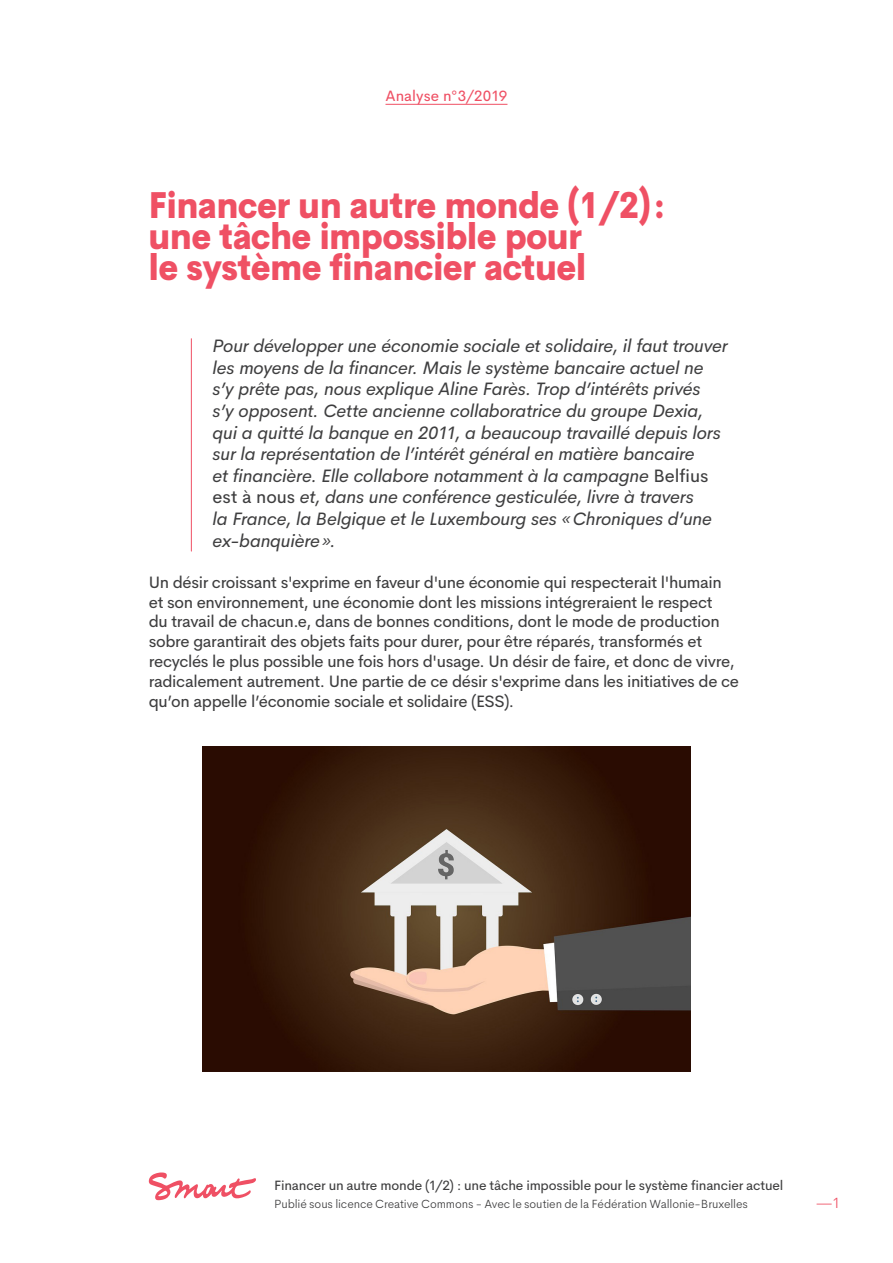
<style>
.page{position:relative;width:893px;height:1263px;background:#fff}
.page>*{position:absolute;margin:0;border:0;box-sizing:border-box;transform-origin:0 0}
.Titre_document{font:800 36px/30.6px "Cerebri Sans";color:#ef5064;scale:.9 1}
.Chapeau{font:italic 18px/21.6px "Cerebri Sans";letter-spacing:-.005em;color:#3e3e3f}
.texte{font:16.5px/19.8px "Cerebri Sans";letter-spacing:-.02em;color:#3e3e3f}
.t1{font:15px "Cerebri Sans";letter-spacing:.005em;color:#ef5064}
.t2{font:300 15px "Cerebri Sans";color:#ef5064}
.t3{font:13.5px "Cerebri Sans";letter-spacing:-.015em;color:#3e3e3f}
.t4{font:300 12px "Cerebri Sans";letter-spacing:-.01em;color:#3e3e3f}
.s1{font-style:normal}
</style>
<div class="page">
<svg style="left:149px;top:1172px;width:107px;height:28px"></svg>
<hr style="left:191px;top:339px;width:1px;height:212px;background:#ef5064">
<img style="left:202px;top:747px;width:489px;height:325px">
<hr style="left:385px;top:104px;width:122px;height:1px;background:#ef5064">
<p class="t1" style="left:385px;top:84px;width:123px">Analyse n°3/2019</p>
<p class="Titre_document" style="left:149px;top:187px;width:575px">Financer un autre monde (1/2): une tâche impossible pour<br>le système financier actuel</p>
<p class="Chapeau" style="left:213px;top:333px;width:517px">Pour développer une économie sociale et solidaire, il faut trouver les moyens de la financer. Mais le système bancaire actuel ne s’y prête pas, nous explique Aline Farès. Trop d’intérêts privés<br>s’y opposent. Cette ancienne collaboratrice du groupe Dexia, qui a quitté la banque en 2011, a beaucoup travaillé depuis lors sur la représentation de l’intérêt général en matière bancaire<br>et financière. Elle collabore notamment à la campagne <span class="s1">Belfius est à nous</span> et, dans une conférence gesticulée, livre à travers<br>la France, la Belgique et le Luxembourg ses «Chroniques d’une ex-banquière».</p>
<p class="texte" style="left:149px;top:571px;width:592px">Un désir croissant s'exprime en faveur d'une économie qui respecterait l'humain et son environnement, une économie dont les missions intégreraient le respect<br>du travail de chacun.e, dans de bonnes conditions, dont le mode de production sobre garantirait des objets faits pour durer, pour être réparés, transformés et recyclés le plus possible une fois hors d'usage. Un désir de faire, et donc de vivre, radicalement autrement. Une partie de ce désir s'exprime dans les initiatives de ce qu’on appelle l’économie sociale et solidaire (ESS).</p>
<p class="t3" style="left:274px;top:1175px;width:511px">Financer un autre monde (1/2) : une tâche impossible pour le système financier actuel</p>
<p class="t4" style="left:274px;top:1194px;width:475px">Publié sous licence Creative Commons - Avec le soutien de la Fédération Wallonie-Bruxelles</p>
<p class="t2" style="left:816px;top:1191px;width:26px">—1</p>
</div>
